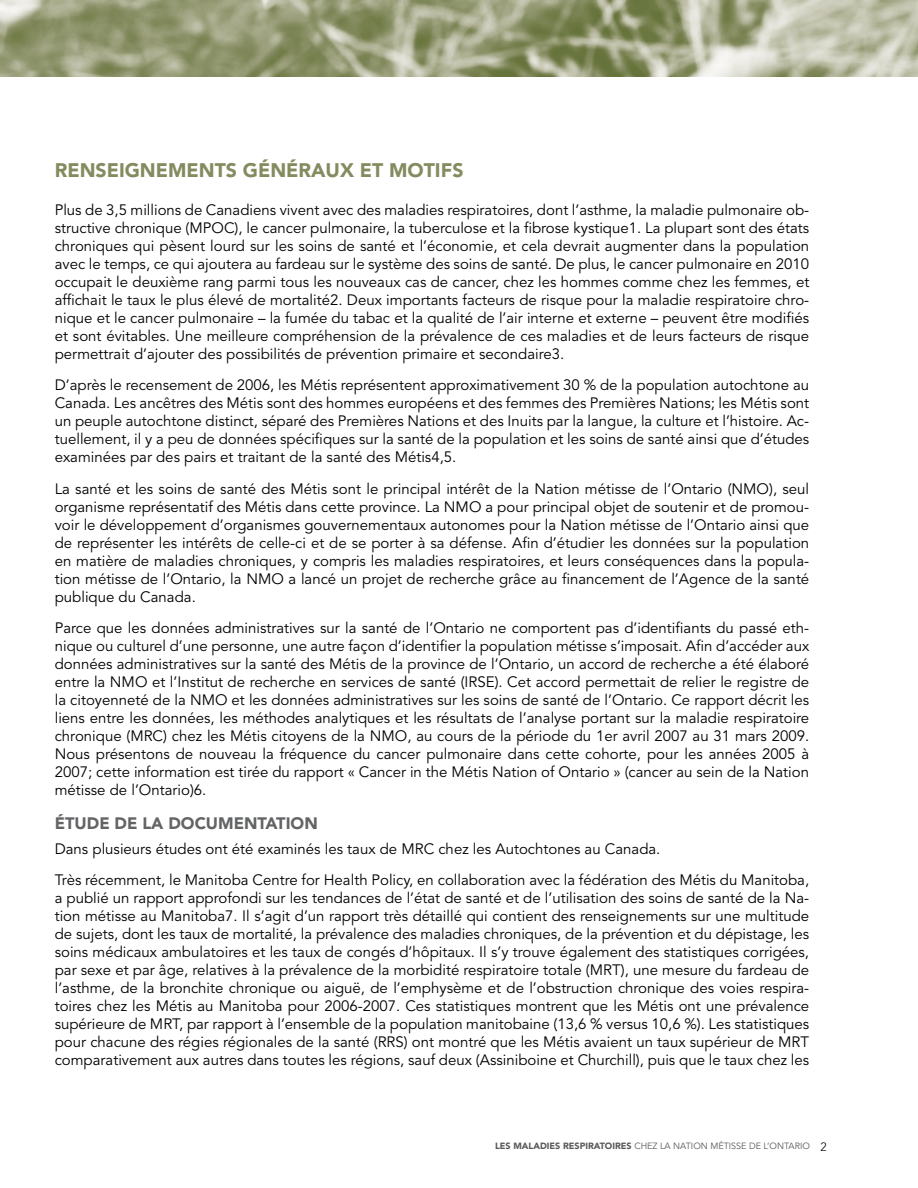
<style>
.page{position:relative;width:918px;height:1188px;background:#fff}
.page>*{position:absolute;margin:0;border:0;box-sizing:border-box;transform-origin:0 0}
.t1{font:900 19.5px "Avenir LT Std";color:#838b5f}
.t2{font:900 16.5px "Avenir LT Std";color:#636466}
.t3{font:15px/18px "Avenir LT Std";color:#000;text-align:justify}
.t4{font:9px "Avenir LT Std";color:#58595b}
.s1{font-weight:900}
.s2{font-weight:300;font-size:12px;color:#000}
</style>
<div class="page">
<img style="left:0;top:0;width:918px;height:77px">
<h1 class="t1" style="left:55px;top:158px;width:410px">RENSEIGNEMENTS GÉNÉRAUX ET MOTIFS</h1>
<p class="t3" style="left:55px;top:201px;width:756px">Plus de 3,5 millions de Canadiens vivent avec des maladies respiratoires, dont l’asthme, la maladie pulmonaire ob&shy;structive chronique (MPOC), le cancer pulmonaire, la tuberculose et la fibrose kystique1. La plupart sont des états chroniques qui pèsent lourd sur les soins de santé et l’économie, et cela devrait augmenter dans la population avec le temps, ce qui ajoutera au fardeau sur le système des soins de santé. De plus, le cancer pulmonaire en 2010 occupait le deuxième rang parmi tous les nouveaux cas de cancer, chez les hommes comme chez les femmes, et affichait le taux le plus élevé de mortalité2. Deux importants facteurs de risque pour la maladie respiratoire chro&shy;nique et le cancer pulmonaire – la fumée du tabac et la qualité de l’air interne et externe – peuvent être modifiés et sont évitables. Une meilleure compréhension de la prévalence de ces maladies et de leurs facteurs de risque permettrait d’ajouter des possibilités de prévention primaire et secondaire3.</p>
<p class="t3" style="left:55px;top:377px;width:756px">D’après le recensement de 2006, les Métis représentent approximativement 30 % de la population autochtone au Canada. Les ancêtres des Métis sont des hommes européens et des femmes des Premières Nations; les Métis sont un peuple autochtone distinct, séparé des Premières Nations et des Inuits par la langue, la culture et l’histoire. Ac&shy;tuellement, il y a peu de données spécifiques sur la santé de la population et les soins de santé ainsi que d’études examinées par des pairs et traitant de la santé des Métis4,5.</p>
<p class="t3" style="left:55px;top:480px;width:756px">La santé et les soins de santé des Métis sont le principal intérêt de la Nation métisse de l’Ontario (NMO), seul organisme représentatif des Métis dans cette province. La NMO a pour principal objet de soutenir et de promou&shy;voir le développement d’organismes gouvernementaux autonomes pour la Nation métisse de l’Ontario ainsi que de représenter les intérêts de celle-ci et de se porter à sa défense. Afin d’étudier les données sur la population en matière de maladies chroniques, y compris les maladies respiratoires, et leurs conséquences dans la popula&shy;tion métisse de l’Ontario, la NMO a lancé un projet de recherche grâce au financement de l’Agence de la santé publique du Canada.</p>
<p class="t3" style="left:55px;top:620px;width:756px">Parce que les données administratives sur la santé de l’Ontario ne comportent pas d’identifiants du passé eth&shy;nique ou culturel d’une personne, une autre façon d’identifier la population métisse s’imposait. Afin d’accéder aux données administratives sur la santé des Métis de la province de l’Ontario, un accord de recherche a été élaboré entre la NMO et l’Institut de recherche en services de santé (IRS E). Cet accord permettait de relier le registre de la citoyenneté de la NMO et les données administratives sur les soins de santé de l’Ontario. Ce rapport décrit les liens entre les données, les méthodes analytiques et les résultats de l’analyse portant sur la maladie respiratoire chronique (MRC) chez les Métis citoyens de la NMO, au cours de la période du 1er avril 2007 au 31 mars 2009.<br>Nous présentons de nouveau la fréquence du cancer pulmonaire dans cette cohorte, pour les années 2005 à 2007; cette information est tirée du rapport « Cancer in the Métis Nation of Ontario » (cancer au sein de la Nation métisse de l’Ontario)6.</p>
<p class="t2" style="left:55px;top:813px;width:265px">ÉTUDE DE LA DOCUMENTATION</p>
<p class="t3" style="left:55px;top:833px;width:756px;line-height:31.5px">Dans plusieurs études ont été examinés les taux de MRC chez les Autochtones au Canada.<br>Très récemment, le Manitoba Centre for Health Policy, en collaboration avec la fédération des Métis du Manitoba,</p>
<p class="t3" style="left:55px;top:889px;width:756px">a publié un rapport approfondi sur les tendances de l’état de santé et de l’utilisation des soins de santé de la Na&shy;tion métisse au Manitoba7. Il s’agit d’un rapport très détaillé qui contient des renseignements sur une multitude de sujets, dont les taux de mortalité, la prévalence des maladies chroniques, de la prévention et du dépistage, les soins médicaux ambulatoires et les taux de congés d’hôpitaux. Il s’y trouve également des statistiques corrigées, par sexe et par âge, relatives à la prévalence de la morbidité respiratoire totale (MRT), une mesure du fardeau de l’asthme, de la bronchite chronique ou aiguë, de l’emphysème et de l’obstruction chronique des voies respira&shy;toires chez les Métis au Manitoba pour 2006-2007. Ces statistiques montrent que les Métis ont une prévalence supérieure de MRT, par rapport à l’ensemble de la population manitobaine (13,6 % versus 10,6 %). Les statistiques pour chacune des régies régionales de la santé (RRS) ont montré que les Métis avaient un taux supérieur de MRT comparativement aux autres dans toutes les régions, sauf deux (Assiniboine et Churchill), puis que le taux chez les</p>
<p class="t4" style="left:495px;top:1141px;width:333px"><span class="s1">LES MALADIES RESPIRATOIRES</span> CHEZ LA NATION MÉTISSE DE L’ONTARIO <span class="s2">2</span></p>
</div>
